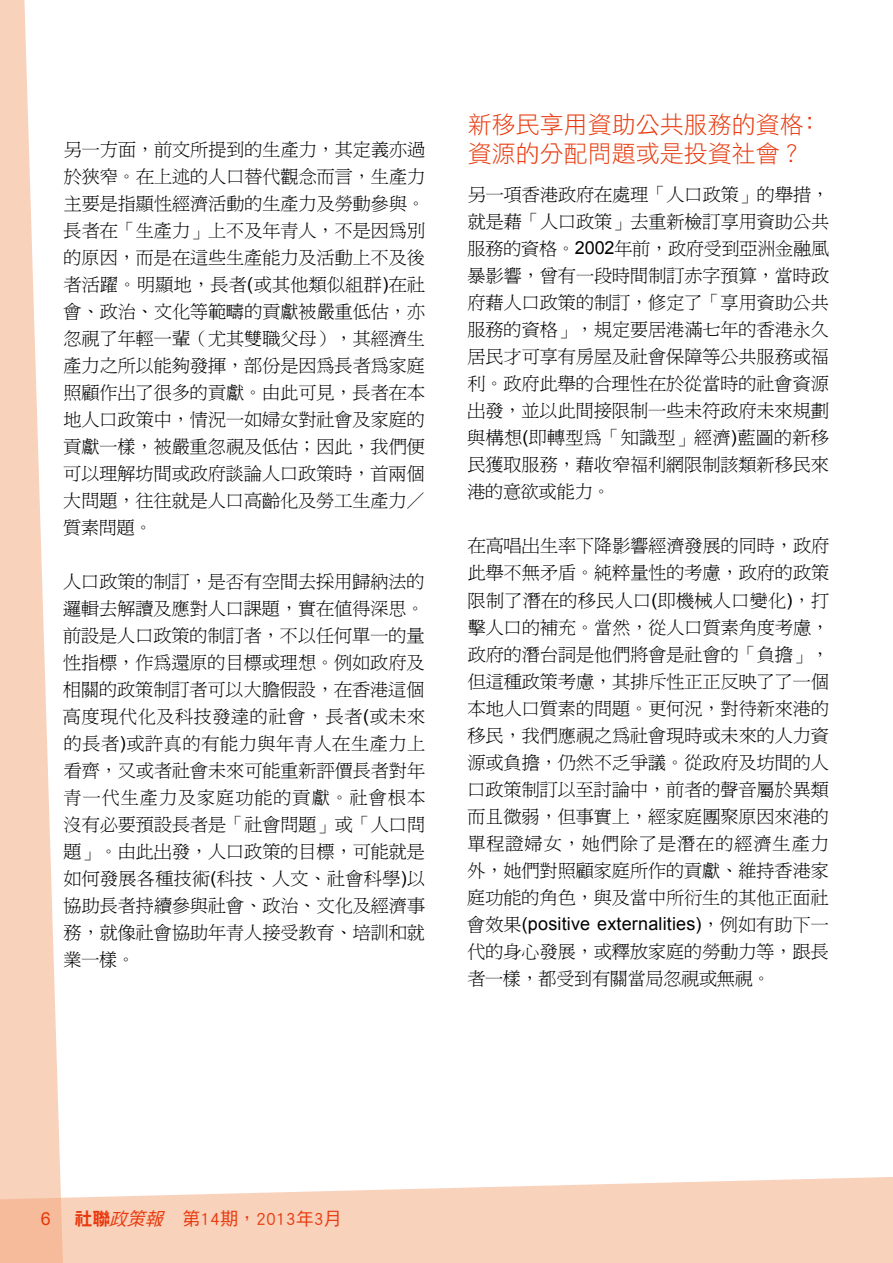
<style>
.page{position:relative;width:893px;height:1263px;background:#fff}
.page>*{position:absolute;margin:0;border:0;box-sizing:border-box;transform-origin:0 0}
.t1{font:24px/28.8px "DF Hei Std W3";color:#e8390d}
.t2{font:18px/27px "P Ming Li U";letter-spacing:.005em;color:#000;text-align:justify}
.t3{font:18px "Arial";letter-spacing:.01em;color:#000}
.t4{font:18px "DF Hei Std W5";color:#e8390d}
.t5{font:18px "Arial";color:#e8390d}
.s1{font-family:"Arial"}
.s2{font-family:"P Ming Li U"}
.s3{font-family:"DF Hei Std W9"}
.s4{font-style:italic}
</style>
<div class="page">
<svg style="left:0;top:0;width:60px;height:1153px;fill:#f9d2bc"></svg>
<svg style="left:0;top:1153px;width:892px;height:110px;fill:#f9d2bc"></svg>
<svg style="left:892px;top:1177px;width:1px;height:86px"></svg>
<p class="t2" style="left:63px;top:136px;width:363px">另一方面，前文所提到的生產力，其定義亦過於狹窄。在上述的人口替代觀念而言，生產力主要是指顯性經濟活動的生產力及勞動參與。長者在「生產力」上不及年青人，不是因為別的原因，而是在這些生產能力及活動上不及後者活躍。明顯地，長者<span class="s1">(</span>或其他類似組群<span class="s1">)</span>在社會、政治、文化等範疇的貢獻被嚴重低估，亦忽視了年輕一輩（尤其雙職父母），其經濟生產力之所以能夠發揮，部份是因為長者為家庭照顧作出了很多的貢獻。由此可見，長者在本地人口政策中，情況一如婦女對社會及家庭的貢獻一樣，被嚴重忽視及低估；因此，我們便可以理解坊間或政府談論人口政策時，首兩個大問題，往往就是人口高齡化及勞工生產力／質素問題。</p>
<p class="t2" style="left:63px;top:568px;width:364px">人口政策的制訂，是否有空間去採用歸納法的邏輯去解讀及應對人口課題，實在值得深思。前設是人口政策的制訂者，不以任何單一的量性指標，作為還原的目標或理想。例如政府及相關的政策制訂者可以大膽假設，在香港這個高度現代化及科技發達的社會，長者<span class="s1">(</span>或未來的長者<span class="s1">)</span>或許真的有能力與年青人在生產力上看齊，又或者社會未來可能重新評價長者對年青一代生產力及家庭功能的貢獻。社會根本沒有必要預設長者是「社會問題」或「人口問題」。由此出發，人口政策的目標，可能就是如何發展各種技術<span class="s1">(</span>科技、人文、社會科學<span class="s1">)</span>以協助長者持續參與社會、政治、文化及經濟事務，就像社會協助年青人接受教育、培訓和就業一樣。</p>
<h1 class="t1" style="left:468px;top:109px;width:362px">新移民享用資助公共服務的資格﹕資源的分配問題或是投資社會？</h1>
<p class="t2" style="left:467px;top:182px;width:363px">另一項香港政府在處理「人口政策」的舉措，就是藉「人口政策」去重新檢訂享用資助公共服務的資格。<span class="s1">2002</span>年前，政府受到亞洲金融風暴影響，曾有一段時間制訂赤字預算，當時政府藉人口政策的制訂，修定了「享用資助公共服務的資格」，規定要居港滿七年的香港永久居民才可享有房屋及社會保障等公共服務或福利。政府此舉的合理性在於從當時的社會資源出發，並以此間接限制一些未符政府未來規劃與構想<span class="s1">(</span>即轉型為「知識型」經濟<span class="s1">)</span>藍圖的新移民獲取服務，藉收窄福利網限制該類新移民來港的意欲或能力。</p>
<p class="t2" style="left:467px;top:533px;width:363px">在高唱出生率下降影響經濟發展的同時，政府此舉不無矛盾。純粹量性的考慮，政府的政策限制了潛在的移民人口<span class="s1">(</span>即機械人口變化<span class="s1">)</span>，打擊人口的補充。當然，從人口質素角度考慮，政府的潛台詞是他們將會是社會的「負擔」，但這種政策考慮，其排斥性正正反映了了一個本地人口質素的問題。更何況，對待新來港的移民，我們應視之為社會現時或未來的人力資源或負擔，仍然不乏爭議。從政府及坊間的人口政策制訂以至討論中，前者的聲音屬於異類而且微弱，但事實上，經家庭團聚原因來港的單程證婦女，她們除了是潛在的經濟生產力外，她們對照顧家庭所作的貢獻、維持香港家庭功能的角色，與及當中所衍生的其他正面社</p>
<p class="t3" style="left:467px;top:911px;width:363px"><span class="s2">會效果</span>(positive externalities)<span class="s2">，例如有助下一</span></p>
<p class="t2" style="left:467px;top:938px;width:363px">代的身心發展，或釋放家庭的勞動力等，跟長者一樣，都受到有關當局忽視或無視。</p>
<p class="t5" style="left:41px;top:1207px;width:12px">6</p>
<p class="t4" style="left:74px;top:1209px;width:269px"><span class="s3">社聯</span><span class="s4">政策報</span>　第14期，2013年3月</p>
</div>
